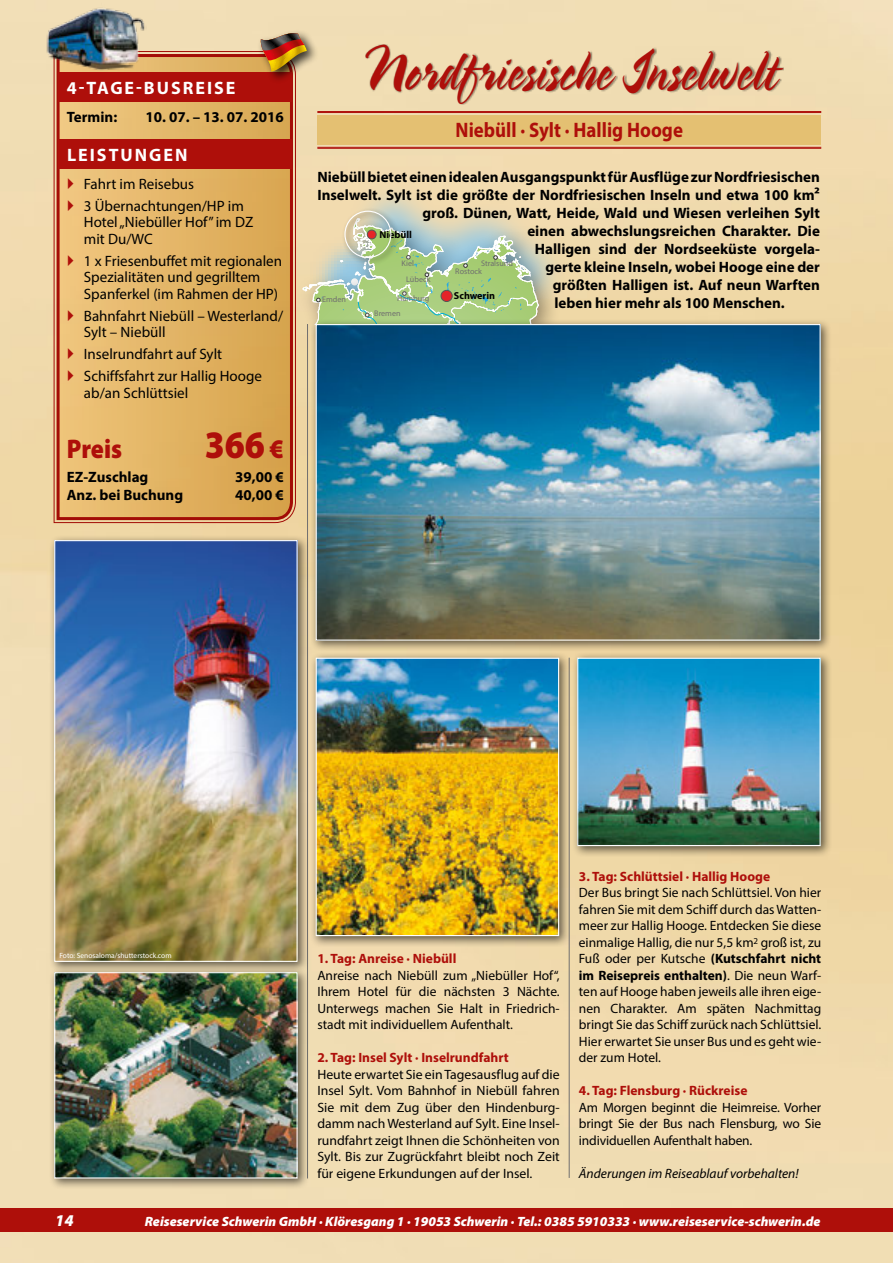
<style>
.page{position:relative;width:893px;height:1263px;background:#fff}
.page>*{position:absolute;margin:0;border:0;box-sizing:border-box;transform-origin:0 0}
.t1{font:63px "Spring";color:#ae0f0a;scale:.76 1}
.t2{font:900 39px "Myriad Pro";color:#ae0f0a;scale:.9 1}
.t3{font:900 27px "Myriad Pro";letter-spacing:-.005em;color:#ae0f0a;scale:.9 1}
.t4{font:700 21px "Myriad Pro";color:#ae0f0a;scale:.9 1}
.t5{font:700 18px "Myriad Pro";letter-spacing:.11em;color:#fff}
.t6{font:italic 900 16.5px "Myriad Pro";color:#fff}
.t7{font:700 15px "Myriad Pro";color:#000}
.t8{font:15px/16.5px "Myriad Pro";color:#000}
.t9{font:13.5px/16.5px "Myriad Pro";color:#000;text-align:justify}
.t10{font:700 13.5px "Myriad Pro";color:#ae0f0a}
.t11{font:italic 900 13.5px "Myriad Pro";color:#fff}
.t12{font:italic 13.5px "Myriad Pro";color:#000}
.t13{font:700 10.2px "Myriad Pro";color:#000}
.t14{font:8.1px "Myriad Pro";color:#706f6f}
.t15{font:7.5px "Myriad Pro";color:#fff}
.s1{font-size:27px}
.s2{font-weight:700}
</style>
<div class="page">
<img style="left:0;top:0;width:893px;height:1263px">
<div style="left:0;top:1209px;width:893px;height:23px;background:#ae0f0a"></div>
<div style="left:343px;top:182px;width:222px;height:132px;background:#f2dbaf"></div>
<div style="left:317px;top:115px;width:504px;height:30px;background:#e4c072"></div>
<hr style="left:317px;top:111px;width:504px;height:1px;background:#ae0f0a">
<hr style="left:317px;top:112px;width:504px;height:1px;background:#ae0f0a">
<hr style="left:317px;top:147px;width:504px;height:1px;background:#ae0f0a">
<hr style="left:317px;top:148px;width:504px;height:1px;background:#ae0f0a">
<div style="left:365px;top:45px;width:419px;height:60px;background:#000;opacity:.4"></div>
<hr style="left:569px;top:658px;width:1px;height:520px;background:#706f6f">
<hr style="left:307px;top:324px;width:1px;height:854px;background:#706f6f">
<div style="left:49px;top:967px;width:260px;height:222px;background:#000;opacity:.6"></div>
<img style="left:56px;top:974px;width:240px;height:202px">
<div style="left:54px;top:972px;width:244px;height:206px;border:1px solid #fff"></div>
<div style="left:311px;top:653px;width:259px;height:294px;background:#000;opacity:.6"></div>
<img style="left:318px;top:660px;width:239px;height:274px">
<div style="left:316px;top:658px;width:243px;height:278px;border:1px solid #fff"></div>
<div style="left:572px;top:653px;width:260px;height:204px;background:#000;opacity:.6"></div>
<img style="left:579px;top:660px;width:240px;height:184px">
<div style="left:577px;top:658px;width:244px;height:188px;border:1px solid #fff"></div>
<div style="left:49px;top:535px;width:260px;height:438px;background:#000;opacity:.6"></div>
<img style="left:56px;top:542px;width:240px;height:418px">
<div style="left:54px;top:540px;width:244px;height:422px;border:1px solid #fff"></div>
<svg style="left:55px;top:53px;width:239px;height:469px;background:#e1af63"></svg>
<div style="left:58px;top:72px;width:234px;height:30px;background:#ae0f0a"></div>
<div style="left:58px;top:139px;width:234px;height:30px;background:#ae0f0a"></div>
<img style="left:44px;top:0;width:102px;height:70px">
<div style="left:257px;top:29px;width:62px;height:54px;background:#000;opacity:.75"></div>
<svg style="left:260px;top:33px;width:47px;height:39px;background:#a66f3c"></svg>
<div style="left:292px;top:207px;width:269px;height:141px;background:#000;opacity:.4"></div>
<svg style="left:271px;top:219px;width:292px;height:105px;background:#c1c999"></svg>
<div style="left:311px;top:319px;width:520px;height:333px;background:#000;opacity:.6"></div>
<img style="left:318px;top:326px;width:501px;height:313px">
<div style="left:316px;top:324px;width:505px;height:317px;border:1px solid #fff"></div>
<div style="left:341px;top:207px;width:57px;height:59px;background:#000;opacity:.6"></div>
<div style="left:344px;top:211px;width:47px;height:47px;border:1px solid #fff;border-radius:50%"></div>
<svg style="left:68px;top:178px;width:6px;height:11px"></svg>
<svg style="left:68px;top:200px;width:6px;height:11px"></svg>
<svg style="left:68px;top:255px;width:6px;height:11px"></svg>
<svg style="left:68px;top:310px;width:6px;height:11px"></svg>
<svg style="left:68px;top:348px;width:6px;height:11px"></svg>
<svg style="left:68px;top:370px;width:6px;height:11px"></svg>
<h3 class="t5" style="left:67px;top:76px;width:170px">4-TAGE-BUSREISE</h3>
<p class="t7" style="left:67px;top:107px;width:52px">Termin:</p>
<p class="t7" style="left:146px;top:107px;width:140px">10. 07. – 13. 07. 2016</p>
<h3 class="t5" style="left:67px;top:143px;width:122px">LEISTUNGEN</h3>
<p class="t8" style="left:84px;top:172px;width:162px;line-height:22px">Fahrt im Reisebus<br>3 Übernachtungen/HP im</p>
<p class="t8" style="left:84px;top:214px;width:171px">Hotel „Niebüller Hof” im DZ mit Du/WC</p>
<p class="t8" style="left:84px;top:252px;width:200px">1 x Friesenbuffet mit regionalen<br>Spezialitäten und gegrilltem<br>Spanferkel (im Rahmen der HP)</p>
<p class="t8" style="left:84px;top:307px;width:201px">Bahnfahrt Niebüll – Westerland/<br>Sylt – Niebüll</p>
<p class="t8" style="left:84px;top:343px;width:180px;line-height:22px">Inselrundfahrt auf Sylt<br>Schiffsfahrt zur Hallig Hooge</p>
<p class="t8" style="left:84px;top:384px;width:106px">ab/an Schlüttsiel</p>
<h3 class="t3" style="left:67px;top:431px;width:63px">Preis</h3>
<h2 class="t2" style="left:205px;top:419px;width:89px">366 <span class="s1">€</span></h2>
<p class="t7" style="left:67px;top:467px;width:83px">EZ-Zuschlag</p>
<p class="t7" style="left:235px;top:467px;width:50px">39,00 €</p>
<p class="t7" style="left:67px;top:485px;width:118px">Anz. bei Buchung</p>
<p class="t7" style="left:235px;top:485px;width:50px">40,00 €</p>
<h1 class="t1" style="left:360px;top:33px;width:551px">Nordfriesische Inselwelt</h1>
<h3 class="t4" style="left:456px;top:116px;width:254px">Niebüll · Sylt · Hallig Hooge</h3>
<p class="t7" style="left:317px;top:168px;width:504px">Niebüll bietet einen idealen Ausgangspunkt für Ausflüge zur Nordfriesischen</p>
<p class="t7" style="left:317px;top:186px;width:504px">Inselwelt. Sylt ist die größte der Nordfriesischen Inseln und etwa 100 km2</p>
<p class="t7" style="left:422px;top:204px;width:399px">groß. Dünen, Watt, Heide, Wald und Wiesen verleihen Sylt</p>
<p class="t7" style="left:527px;top:222px;width:294px">einen abwechslungsreichen Charakter. Die</p>
<p class="t7" style="left:535px;top:240px;width:286px">Halligen sind der Nordseeküste vorgela-</p>
<p class="t7" style="left:545px;top:258px;width:276px">gerte kleine Inseln, wobei Hooge eine der</p>
<p class="t7" style="left:553px;top:276px;width:269px">größten Halligen ist. Auf neun Warften</p>
<p class="t7" style="left:554px;top:294px;width:232px">leben hier mehr als 100 Menschen.</p>
<p class="t13" style="left:379px;top:228px;width:34px">Niebüll</p>
<p class="t14" style="left:402px;top:258px;width:14px">Kiel</p>
<p class="t14" style="left:481px;top:258px;width:33px">Stralsund</p>
<p class="t13" style="left:454px;top:289px;width:43px">Schwerin</p>
<p class="t14" style="left:455px;top:266px;width:28px">Rostock</p>
<p class="t14" style="left:406px;top:274px;width:26px">Lübeck</p>
<p class="t14" style="left:322px;top:294px;width:25px">Emden</p>
<p class="t14" style="left:397px;top:293px;width:34px">Hamburg</p>
<p class="t14" style="left:374px;top:308px;width:28px">Bremen</p>
<p class="t15" style="left:60px;top:951px;width:114px">Foto: Senosaloma/shutterstock.com</p>
<p class="t10" style="left:317px;top:950px;width:141px">1. Tag: Anreise · Niebüll</p>
<p class="t9" style="left:317px;top:967px;width:244px">Anreise nach Niebüll zum „Niebüller Hof“, Ihrem Hotel für die nächsten 3 Nächte.<br>Unterwegs machen Sie Halt in Friedrich&shy;stadt mit individuellem Aufenthalt.</p>
<p class="t10" style="left:317px;top:1049px;width:193px">2. Tag: Insel Sylt · Inselrundfahrt</p>
<p class="t9" style="left:317px;top:1066px;width:244px">Heute erwartet Sie ein Tagesausflug auf die Insel Sylt. Vom Bahnhof in Niebüll fahren Sie mit dem Zug über den Hindenburg&shy;damm nach Westerland auf Sylt. Eine Insel&shy;rundfahrt zeigt Ihnen die Schönheiten von Sylt. Bis zur Zugrückfahrt bleibt noch Zeit für eigene Erkundungen auf der Insel.</p>
<p class="t10" style="left:579px;top:867px;width:193px">3. Tag: Schlüttsiel · Hallig Hooge</p>
<p class="t9" style="left:579px;top:884px;width:244px">Der Bus bringt Sie nach Schlüttsiel. Von hier fahren Sie mit dem Schiff durch das Watten&shy;meer zur Hallig Hooge. Entdecken Sie diese einmalige Hallig, die nur 5,5 km<sup>2</sup> groß ist, zu Fuß oder per Kutsche <span class="s2">(Kutschfahrt nicht im Reisepreis enthalten)</span>. Die neun Warf&shy;ten auf Hooge haben jeweils alle ihren eige&shy;nen Charakter. Am späten Nachmittag bringt Sie das Schiff zurück nach Schlüttsiel.<br>Hier erwartet Sie unser Bus und es geht wie&shy;der zum Hotel.</p>
<p class="t10" style="left:579px;top:1082px;width:170px">4. Tag: Flensburg · Rückreise</p>
<p class="t9" style="left:579px;top:1099px;width:244px">Am Morgen beginnt die Heimreise. Vorher bringt Sie der Bus nach Flensburg, wo Sie individuellen Aufenthalt haben.</p>
<p class="t12" style="left:579px;top:1165px;width:221px">Änderungen im Reiseablauf vorbehalten!</p>
<p class="t6" style="left:55px;top:1210px;width:20px">14</p>
<p class="t11" style="left:145px;top:1213px;width:677px">Reiseservice Schwerin GmbH · Klöresgang 1 · 19053 Schwerin · Tel.: 0385 5910333 · www.reiseservice-schwerin.de</p>
</div>
